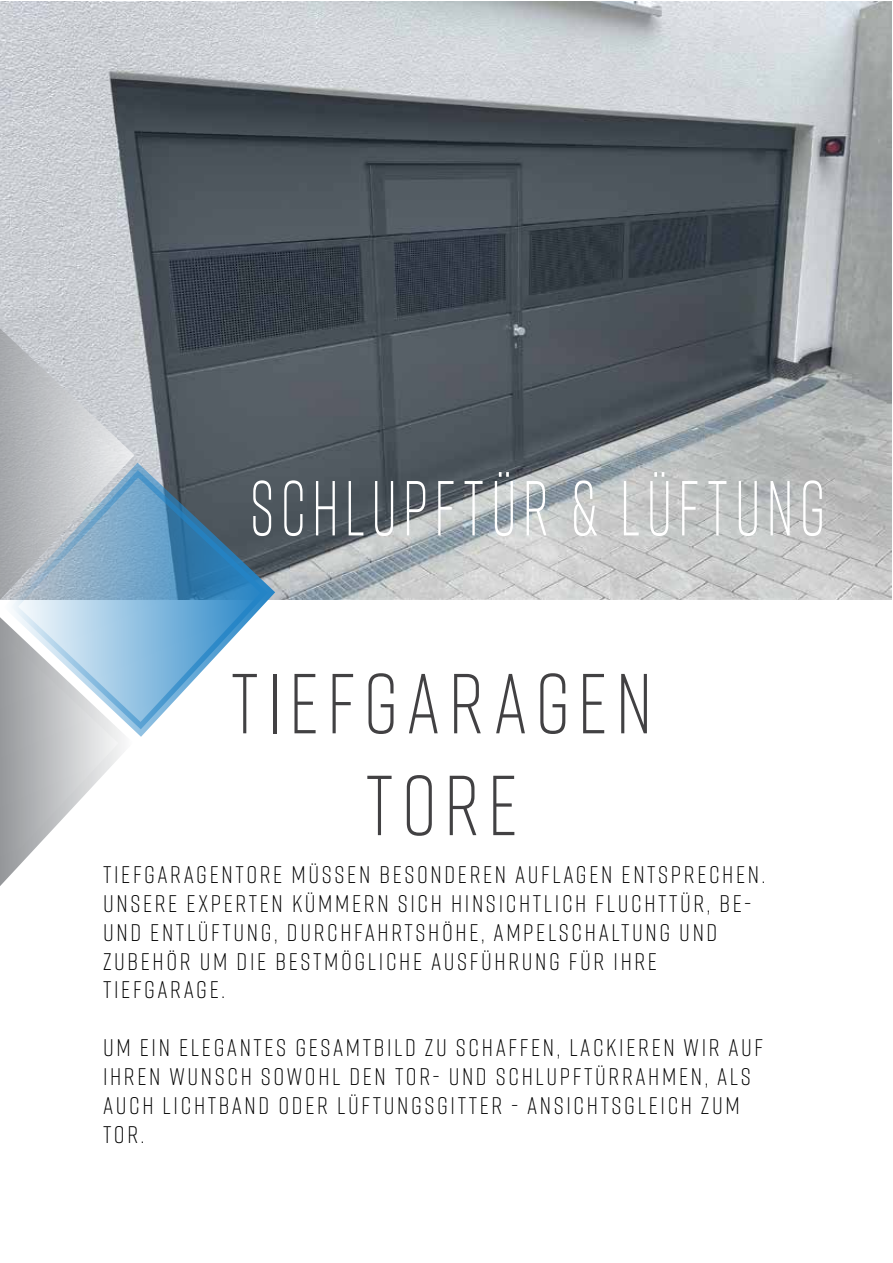
<style>
.page{position:relative;width:893px;height:1263px;background:#fff}
.page>*{position:absolute;margin:0;border:0;box-sizing:border-box;transform-origin:0 0}
.t1{font:300 84.9px/101.9px "Rift";letter-spacing:.105em;color:#424143;text-align:center;scale:.92 1}
.t2{font:300 77.7px "Rift";letter-spacing:.105em;color:#fff;scale:.75 1}
.t3{font:300 24px/28.8px "Rift";letter-spacing:.11em;color:#000}
</style>
<div class="page">
<img style="left:0;top:1px;width:891px;height:598px">
<svg style="left:0;top:325px;width:141px;height:561px"></svg>
<svg style="left:0;top:455px;width:283px;height:289px"></svg>
<h2 class="t2" style="left:250px;top:454px;width:769px">SCHLUPFTÜR &amp; LÜFTUNG</h2>
<h1 class="t1" style="left:231px;top:648px;width:459px">TIEFGARAGEN<br>TORE</h1>
<p class="t3" style="left:103px;top:859px;width:664px">TIEFGARAGENTORE MÜSSEN BESONDEREN AUFLAGEN ENTSPRECHEN.<br>UNSERE EXPERTEN KÜMMERN SICH HINSICHTLICH FLUCHTTÜR, BE-UND ENTLÜFTUNG, DURCHFAHRTSHÖHE, AMPELSCHALTUNG UND ZUBEHÖR UM DIE BESTMÖGLICHE AUSFÜHRUNG FÜR IHRE TIEFGARAGE.</p>
<p class="t3" style="left:103px;top:1032px;width:662px">UM EIN ELEGANTES GESAMTBILD ZU SCHAFFEN, LACKIEREN WIR AUF IHREN WUNSCH SOWOHL DEN TOR- UND SCHLUPFTÜRRAHMEN, ALS AUCH LICHTBAND ODER LÜFTUNGSGITTER - ANSICHTSGLEICH ZUM TOR.</p>
</div>
